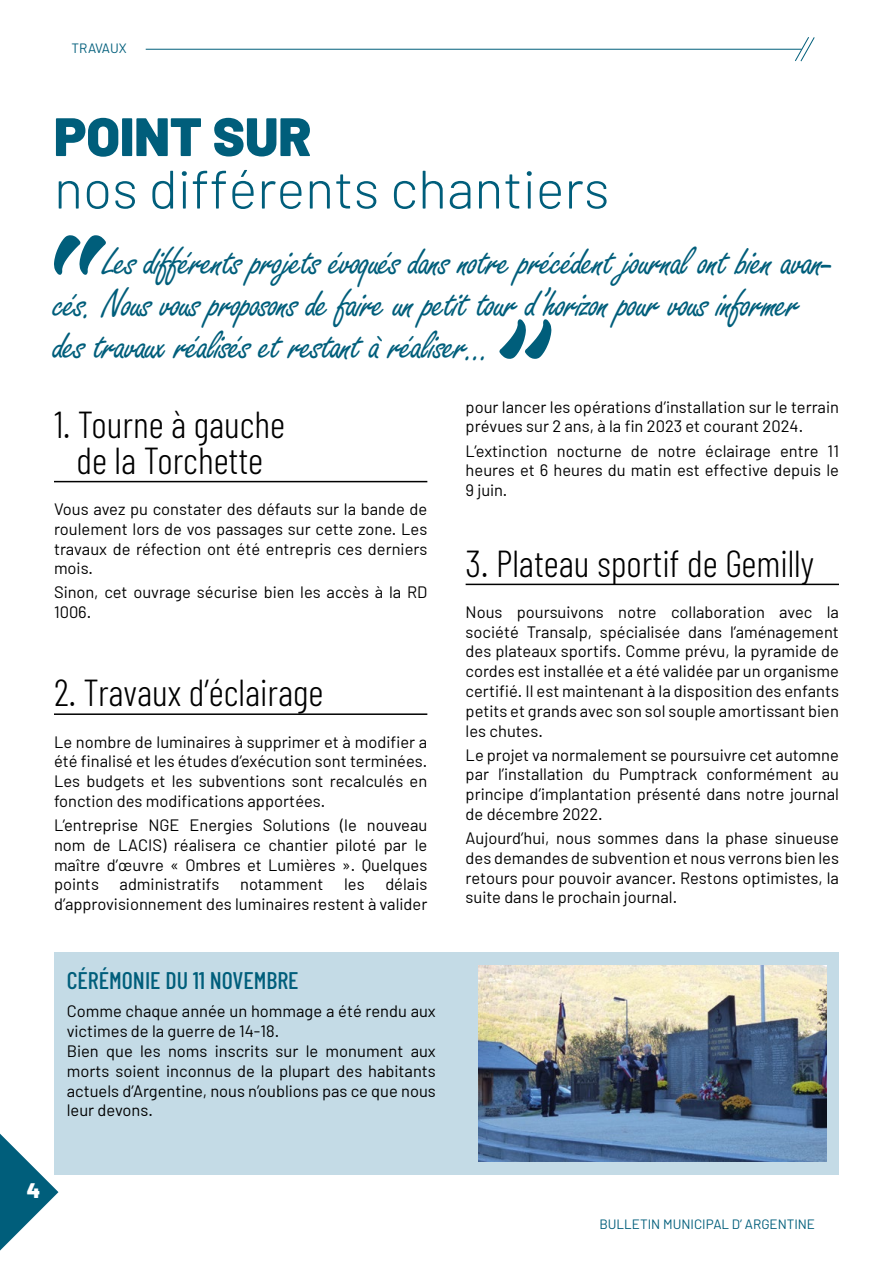
<style>
.page{position:relative;width:893px;height:1263px;background:#fff}
.page>*{position:absolute;margin:0;border:0;box-sizing:border-box;transform-origin:0 0}
.t1{font:300 54px "Barlow";color:#005e7b}
.t2{font:900 54px "Barlow";color:#005e7b}
.t3{font:43.5px/42px "Freestyle Script";letter-spacing:-.03em;color:#005e7b}
.t4{font:300 37.5px/36px "Barlow Condensed";color:#000;text-align:center}
.t5{font:500 24px "Barlow Condensed";color:#005e7b}
.t6{font:900 21px "Barlow";color:#fff}
.t7{font:16.5px/19.8px "Barlow";color:#000;text-align:justify}
.t8{font:13.5px "Barlow";color:#005e7b}
</style>
<div class="page">
<svg style="left:0;top:1134px;width:58px;height:116px"></svg>
<hr style="left:146px;top:49px;width:656px;height:1px;background:#005e7b">
<svg style="left:794px;top:37px;width:21px;height:25px"></svg>
<svg style="left:54px;top:235px;width:52px;height:40px"></svg>
<svg style="left:499px;top:319px;width:53px;height:40px"></svg>
<hr style="left:54px;top:481px;width:373px;height:1px;background:#000">
<hr style="left:54px;top:713px;width:373px;height:2px;background:#000">
<hr style="left:466px;top:584px;width:373px;height:1px;background:#000">
<div style="left:54px;top:952px;width:785px;height:223px;background:#c4dbe6"></div>
<img style="left:478px;top:965px;width:348px;height:197px">
<p class="t8" style="left:72px;top:40px;width:57px">TRAVAUX</p>
<h1 class="t2" style="left:54px;top:103px;width:259px">POINT SUR</h1>
<h1 class="t1" style="left:54px;top:156px;width:557px">nos différents chantiers</h1>
<h2 class="t3" style="left:54px;top:242px;width:780px;text-indent:49px">Les différents projets évoqués dans notre précédent journal ont bien avan&shy;cés. Nous vous proposons de faire un petit tour d’horizon pour vous informer des travaux réalisés et restant à réaliser...</h2>
<h3 class="t4" style="left:54px;top:405px;width:233px">1. Tourne à gauche de la Torchette</h3>
<p class="t7" style="left:54px;top:499px;width:375px">Vous avez pu constater des défauts sur la bande de roulement lors de vos passages sur cette zone. Les travaux de réfection ont été entrepris ces derniers mois.</p>
<p class="t7" style="left:54px;top:582px;width:375px">Sinon, cet ouvrage sécurise bien les accès à la RD<br>1006.</p>
<h3 class="t4" style="left:54px;top:674px;width:271px">2. Travaux d’éclairage</h3>
<p class="t7" style="left:54px;top:731px;width:375px">Le nombre de luminaires à supprimer et à modifier a été finalisé et les études d’exécution sont terminées.<br>Les budgets et les subventions sont recalculés en fonction des modifications apportées.</p>
<p class="t7" style="left:54px;top:815px;width:375px">L’entreprise NGE Energies Solutions (le nouveau nom de LACIS) réalisera ce chantier piloté par le maître d’œuvre « Ombres et Lumières ». Quelques points</p>
<p class="t7" style="left:54px;top:874px;width:375px;text-align:right">délais<br>d’approvisionnement des luminaires restent à valider</p>
<p class="t7" style="left:120px;top:874px;width:101px">administratifs</p>
<p class="t7" style="left:240px;top:874px;width:85px">notamment</p>
<p class="t7" style="left:344px;top:874px;width:22px">les</p>
<h3 class="t5" style="left:67px;top:965px;width:233px">CÉRÉMONIE DU 11 NOVEMBRE</h3>
<p class="t7" style="left:67px;top:1001px;width:371px;text-align:left">Comme chaque année un hommage a été rendu aux victimes de la guerre de 14-18.<br>Bien que les noms inscrits sur le monument aux morts soient inconnus de la plupart des habitants actuels d’Argentine, nous n’oublions pas ce que nous leur devons.</p>
<p class="t7" style="left:466px;top:396px;width:375px">pour lancer les opérations d’installation sur le terrain prévues sur 2 ans, à la fin 2023 et courant 2024.</p>
<p class="t7" style="left:466px;top:440px;width:375px">L’extinction nocturne de notre éclairage entre 11 heures et 6 heures du matin est effective depuis le 9 juin.</p>
<h3 class="t4" style="left:466px;top:544px;width:350px">3. Plateau sportif de Gemilly</h3>
<p class="t7" style="left:466px;top:601px;width:375px">Nous poursuivons notre collaboration avec la société Transalp, spécialisée dans l’aménagement des plateaux sportifs. Comme prévu, la pyramide de cordes est installée et a été validée par un organisme certifié. Il est maintenant à la disposition des enfants petits et grands avec son sol souple amortissant bien les chutes.</p>
<p class="t7" style="left:466px;top:744px;width:375px">Le projet va normalement se poursuivre cet automne par l’installation du Pumptrack conformément au principe d’implantation présenté dans notre journal de décembre 2022.</p>
<p class="t7" style="left:466px;top:828px;width:375px">Aujourd’hui, nous sommes dans la phase sinueuse des demandes de subvention et nous verrons bien les retours pour pouvoir avancer. Restons optimistes, la suite dans le prochain journal.</p>
<p class="t6" style="left:27px;top:1177px;width:15px">4</p>
<p class="t8" style="left:599px;top:1215px;width:217px">BULLETIN MUNICIPAL D’ ARGENTINE</p>
</div>
